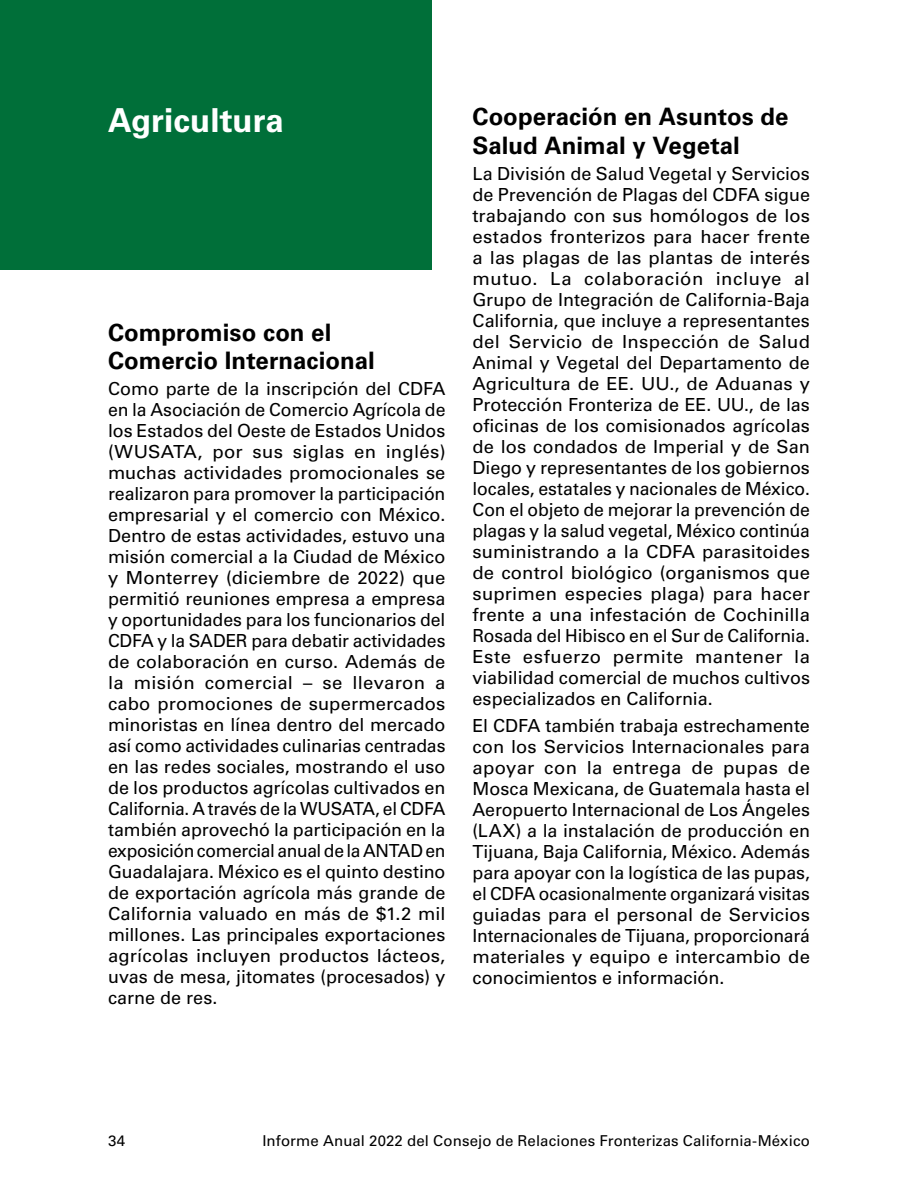
<style>
.page{position:relative;width:918px;height:1188px;background:#fff}
.page>*{position:absolute;margin:0;border:0;box-sizing:border-box;transform-origin:0 0}
.Header_1{font:700 33px "Univers LT Std";color:#fff}
.Header_2{font:700 24px/28.8px "Univers LT Std";color:#000}
.t1{font:18px/21px "Univers LT Std";color:#000;text-align:justify}
.t2{font:15px "Univers LT Std";letter-spacing:.01em;color:#000}
</style>
<div class="page">
<div style="left:0;top:0;width:432px;height:270px;background:#006f39"></div>
<h2 class="Header_1" style="left:108px;top:101px;width:177px">Agricultura</h2>
<h3 class="Header_2" style="left:108px;top:318px;width:268px">Compromiso con el<br>Comercio Internacional</h3>
<p class="t1" style="left:108px;top:378px;width:339px">Como parte de la inscripción del CDFA en la Asociación de Comercio Agrícola de los Estados del Oeste de Estados Unidos (WUSATA, por sus siglas en inglés) muchas actividades promocionales se realizaron para promover la participación empresarial y el comercio con México.<br>Dentro de estas actividades, estuvo una misión comercial a la Ciudad de México y Monterrey (diciembre de 2022) que permitió reuniones empresa a empresa y oportunidades para los funcionarios del CDFA y la SADER para debatir actividades de colaboración en curso. Además de la misión comercial – se llevaron a cabo promociones de supermercados minoristas en línea dentro del mercado así como actividades culinarias centradas en las redes sociales, mostrando el uso de los productos agrícolas cultivados en California. A través de la WUSATA, el CDFA también aprovechó la participación en la exposición comercial anual de la ANTAD en Guadalajara. México es el quinto destino de exportación agrícola más grande de California valuado en más de $1.2 mil millones. Las principales exportaciones agrícolas incluyen productos lácteos, uvas de mesa, jitomates (procesados) y carne de res.</p>
<h3 class="Header_2" style="left:472px;top:103px;width:318px">Cooperación en Asuntos de<br>Salud Animal y Vegetal</h3>
<p class="t1" style="left:472px;top:163px;width:339px">La División de Salud Vegetal y Servicios de Prevención de Plagas del CDFA sigue trabajando con sus homólogos de los estados fronterizos para hacer frente a las plagas de las plantas de interés mutuo. La colaboración incluye al Grupo de Integración de California-Baja California, que incluye a representantes del Servicio de Inspección de Salud Animal y Vegetal del Departamento de Agricultura de EE. UU., de Aduanas y Protección Fronteriza de EE. UU., de las oficinas de los comisionados agrícolas de los condados de Imperial y de San Diego y representantes de los gobiernos locales, estatales y nacionales de México.<br>Con el objeto de mejorar la prevención de plagas y la salud vegetal, México continúa suministrando a la CDFA parasitoides de control biológico (organismos que suprimen especies plaga) para hacer frente a una infestación de Cochinilla Rosada del Hibisco en el Sur de California.<br>Este esfuerzo permite mantener la viabilidad comercial de muchos cultivos especializados en California.</p>
<p class="t1" style="left:472px;top:716px;width:339px">El CDFA también trabaja estrechamente con los Servicios Internacionales para apoyar con la entrega de pupas de Mosca Mexicana, de Guatemala hasta el Aeropuerto Internacional de Los Ángeles (LAX) a la instalación de producción en Tijuana, Baja California, México. Además para apoyar con la logística de las pupas, el CDFA ocasionalmente organizará visitas guiadas para el personal de Servicios Internacionales de Tijuana, proporcionará materiales y equipo e intercambio de conocimientos e información.</p>
<p class="t2" style="left:108px;top:1132px;width:19px">34</p>
<p class="t2" style="left:262px;top:1132px;width:549px">Informe Anual 2022 del Consejo de Relaciones Fronterizas California-México</p>
</div>
